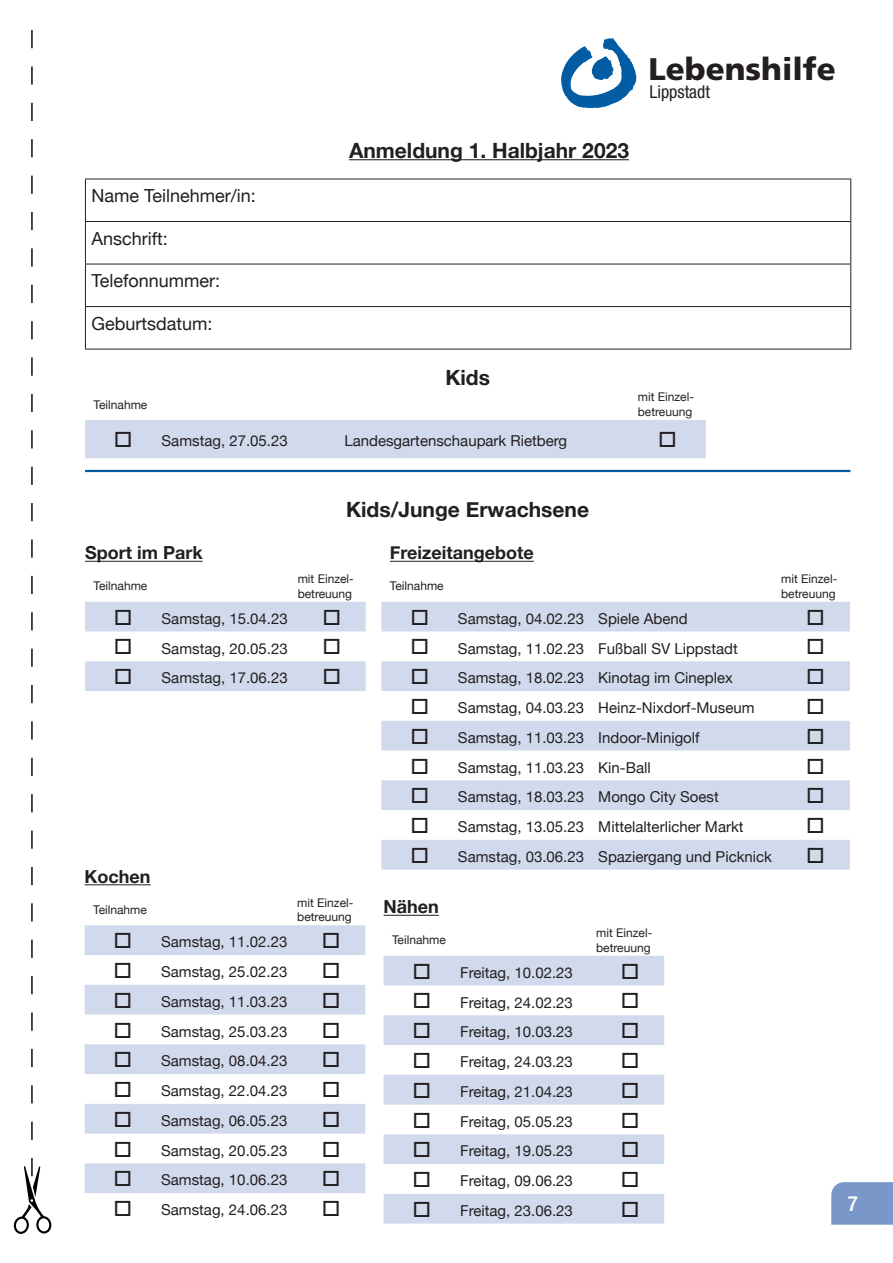
<style>
.page{position:relative;width:893px;height:1263px;background:#fff}
.page>*{position:absolute;margin:0;border:0;box-sizing:border-box;transform-origin:0 0}
.t1{font:900 31.2px "Frutiger";color:#231f20}
.t2{font:700 21px "Helvetica Neue";color:#231f20}
.t3{font:500 condensed 21px "Helvetica Neue LT Std";color:#fff}
.t4{font:18px "Helvetica Neue";color:#231f20}
.t5{font:700 18px "Helvetica Neue";color:#231f20}
.t6{font:condensed 17.7px "Helvetica Neue";color:#231f20}
.t7{font:15px "Helvetica Neue";color:#231f20}
.t8{font:12px/14.4px "Helvetica Neue";color:#231f20}
</style>
<div class="page">
<svg style="left:831px;top:1182px;width:62px;height:43px;background:#7c99ca"></svg>
<svg style="left:561px;top:38px;width:75px;height:70px"></svg>
<svg style="left:13px;top:30px;width:39px;height:1204px"></svg>
<hr style="left:85px;top:179px;width:766px;height:1px;background:#231f20">
<hr style="left:85px;top:179px;width:1px;height:42px;background:#231f20">
<hr style="left:850px;top:179px;width:1px;height:42px;background:#231f20">
<hr style="left:85px;top:221px;width:766px;height:1px;background:#231f20">
<hr style="left:85px;top:222px;width:1px;height:42px;background:#231f20">
<hr style="left:850px;top:222px;width:1px;height:42px;background:#231f20">
<hr style="left:85px;top:264px;width:766px;height:1px;background:#231f20">
<hr style="left:85px;top:264px;width:1px;height:42px;background:#231f20">
<hr style="left:850px;top:264px;width:1px;height:42px;background:#231f20">
<hr style="left:85px;top:306px;width:766px;height:1px;background:#231f20">
<hr style="left:85px;top:307px;width:1px;height:42px;background:#231f20">
<hr style="left:850px;top:307px;width:1px;height:42px;background:#231f20">
<hr style="left:85px;top:349px;width:766px;height:1px;background:#231f20">
<hr style="left:349px;top:159px;width:280px;height:1px;background:#231f20">
<svg style="left:384px;top:956px;width:280px;height:268px;fill:#d1daec"></svg>
<hr style="left:384px;top:915px;width:55px;height:1px;background:#231f20">
<svg style="left:85px;top:925px;width:280px;height:268px;fill:#d1daec"></svg>
<hr style="left:85px;top:884px;width:66px;height:1px;background:#231f20">
<svg style="left:381px;top:602px;width:469px;height:268px;fill:#d1daec"></svg>
<hr style="left:390px;top:561px;width:144px;height:1px;background:#231f20">
<hr style="left:85px;top:561px;width:118px;height:1px;background:#231f20">
<hr style="left:85px;top:470px;width:765px;height:2px;background:#015ca3">
<svg style="left:623px;top:963px;width:15px;height:16px"></svg>
<svg style="left:623px;top:993px;width:15px;height:15px"></svg>
<svg style="left:623px;top:1023px;width:15px;height:15px"></svg>
<svg style="left:623px;top:1053px;width:15px;height:15px"></svg>
<svg style="left:623px;top:1082px;width:15px;height:16px"></svg>
<svg style="left:623px;top:1112px;width:15px;height:15px"></svg>
<svg style="left:623px;top:1142px;width:15px;height:15px"></svg>
<svg style="left:623px;top:1172px;width:15px;height:15px"></svg>
<svg style="left:623px;top:1201px;width:15px;height:16px"></svg>
<svg style="left:324px;top:933px;width:15px;height:15px"></svg>
<svg style="left:324px;top:963px;width:15px;height:15px"></svg>
<svg style="left:324px;top:992px;width:15px;height:16px"></svg>
<svg style="left:324px;top:1022px;width:15px;height:15px"></svg>
<svg style="left:324px;top:1052px;width:15px;height:15px"></svg>
<svg style="left:324px;top:1082px;width:15px;height:15px"></svg>
<svg style="left:324px;top:1111px;width:15px;height:16px"></svg>
<svg style="left:324px;top:1141px;width:15px;height:16px"></svg>
<svg style="left:324px;top:1171px;width:15px;height:15px"></svg>
<svg style="left:808px;top:609px;width:15px;height:16px"></svg>
<svg style="left:808px;top:639px;width:15px;height:15px"></svg>
<svg style="left:808px;top:669px;width:15px;height:15px"></svg>
<svg style="left:808px;top:699px;width:15px;height:15px"></svg>
<svg style="left:808px;top:728px;width:15px;height:16px"></svg>
<svg style="left:808px;top:758px;width:15px;height:15px"></svg>
<svg style="left:808px;top:788px;width:15px;height:15px"></svg>
<svg style="left:808px;top:818px;width:15px;height:15px"></svg>
<svg style="left:808px;top:847px;width:15px;height:16px"></svg>
<div style="left:85px;top:420px;width:621px;height:38px;background:#d1daec"></div>
<svg style="left:85px;top:602px;width:281px;height:89px"></svg>
<p class="t4" style="left:91px;top:183px;width:166px">Name Teilnehmer/in:</p>
<p class="t4" style="left:91px;top:225px;width:78px">Anschrift:</p>
<p class="t4" style="left:91px;top:268px;width:130px">Telefonnummer:</p>
<p class="t4" style="left:91px;top:310px;width:123px">Geburtsdatum:</p>
<h2 class="t2" style="left:349px;top:134px;width:282px">Anmeldung 1. Halbjahr 2023</h2>
<h1 class="t1" style="left:648px;top:50px;width:189px">Lebenshilfe</h1>
<p class="t6" style="left:649px;top:82px;width:62px">Lippstadt</p>
<h2 class="t2" style="left:445px;top:361px;width:46px">Kids</h2>
<p class="t8" style="left:94px;top:398px;width:55px">Teilnahme</p>
<p class="t8" style="left:638px;top:391px;width:58px">mit Einzel&shy;betreuung</p>
<p class="t7" style="left:114px;top:430px;width:175px">□ Samstag, 27.05.23</p>
<p class="t7" style="left:344px;top:430px;width:224px">Landesgartenschaupark Rietberg</p>
<h2 class="t2" style="left:346px;top:493px;width:245px">Kids/Junge Erwachsene</h2>
<p class="t5" style="left:85px;top:539px;width:119px">Sport im Park</p>
<p class="t8" style="left:94px;top:580px;width:55px">Teilnahme</p>
<p class="t8" style="left:298px;top:572px;width:58px">mit Einzel&shy;betreuung</p>
<p class="t7" style="left:114px;top:608px;width:175px">□ Samstag, 15.04.23</p>
<p class="t7" style="left:114px;top:637px;width:175px">□ Samstag, 20.05.23</p>
<p class="t7" style="left:114px;top:667px;width:175px">□ Samstag, 17.06.23</p>
<p class="t5" style="left:85px;top:862px;width:68px">Kochen</p>
<p class="t8" style="left:93px;top:903px;width:55px">Teilnahme</p>
<p class="t8" style="left:297px;top:896px;width:58px">mit Einzel&shy;betreuung</p>
<p class="t7" style="left:114px;top:931px;width:175px">□ Samstag, 11.02.23</p>
<p class="t7" style="left:114px;top:961px;width:175px">□ Samstag, 25.02.23</p>
<p class="t7" style="left:114px;top:991px;width:175px">□ Samstag, 11.03.23</p>
<p class="t7" style="left:114px;top:1020px;width:175px">□ Samstag, 25.03.23</p>
<p class="t7" style="left:114px;top:1050px;width:175px">□ Samstag, 08.04.23</p>
<p class="t7" style="left:114px;top:1080px;width:175px">□ Samstag, 22.04.23</p>
<p class="t7" style="left:114px;top:1110px;width:175px">□ Samstag, 06.05.23</p>
<p class="t7" style="left:114px;top:1139px;width:175px">□ Samstag, 20.05.23</p>
<p class="t7" style="left:114px;top:1169px;width:175px">□ Samstag, 10.06.23</p>
<p class="t7" style="left:114px;top:1199px;width:175px">□ Samstag, 24.06.23</p>
<p class="t5" style="left:390px;top:539px;width:145px">Freizeitangebote</p>
<p class="t8" style="left:390px;top:580px;width:55px">Teilnahme</p>
<p class="t8" style="left:781px;top:572px;width:58px">mit Einzel&shy;betreuung</p>
<p class="t7" style="left:410px;top:608px;width:279px">□ Samstag, 04.02.23 Spiele Abend</p>
<p class="t7" style="left:410px;top:637px;width:329px">□ Samstag, 11.02.23 Fußball SV Lippstadt</p>
<p class="t7" style="left:410px;top:667px;width:324px">□ Samstag, 18.02.23 Kinotag im Cineplex</p>
<p class="t7" style="left:410px;top:697px;width:346px">□ Samstag, 04.03.23 Heinz-Nixdorf-Museum</p>
<p class="t7" style="left:410px;top:727px;width:291px">□ Samstag, 11.03.23 Indoor-Minigolf</p>
<p class="t7" style="left:410px;top:756px;width:242px">□ Samstag, 11.03.23 Kin-Ball</p>
<p class="t7" style="left:410px;top:786px;width:310px">□ Samstag, 18.03.23 Mongo City Soest</p>
<p class="t7" style="left:410px;top:816px;width:335px">□ Samstag, 13.05.23 Mittelalterlicher Markt</p>
<p class="t7" style="left:410px;top:846px;width:363px">□ Samstag, 03.06.23 Spaziergang und Picknick</p>
<p class="t5" style="left:384px;top:893px;width:57px">Nähen</p>
<p class="t8" style="left:392px;top:934px;width:55px">Teilnahme</p>
<p class="t8" style="left:596px;top:926px;width:58px">mit Einzel&shy;betreuung</p>
<p class="t7" style="left:412px;top:962px;width:162px">□ Freitag, 10.02.23</p>
<p class="t7" style="left:412px;top:991px;width:162px">□ Freitag, 24.02.23</p>
<p class="t7" style="left:412px;top:1021px;width:162px">□ Freitag, 10.03.23</p>
<p class="t7" style="left:412px;top:1051px;width:162px">□ Freitag, 24.03.23</p>
<p class="t7" style="left:412px;top:1081px;width:162px">□ Freitag, 21.04.23</p>
<p class="t7" style="left:412px;top:1110px;width:162px">□ Freitag, 05.05.23</p>
<p class="t7" style="left:412px;top:1140px;width:162px">□ Freitag, 19.05.23</p>
<p class="t7" style="left:412px;top:1170px;width:162px">□ Freitag, 09.06.23</p>
<p class="t7" style="left:412px;top:1200px;width:162px">□ Freitag, 23.06.23</p>
<h2 class="t3" style="left:848px;top:1191px;width:12px">7</h2>
</div>
